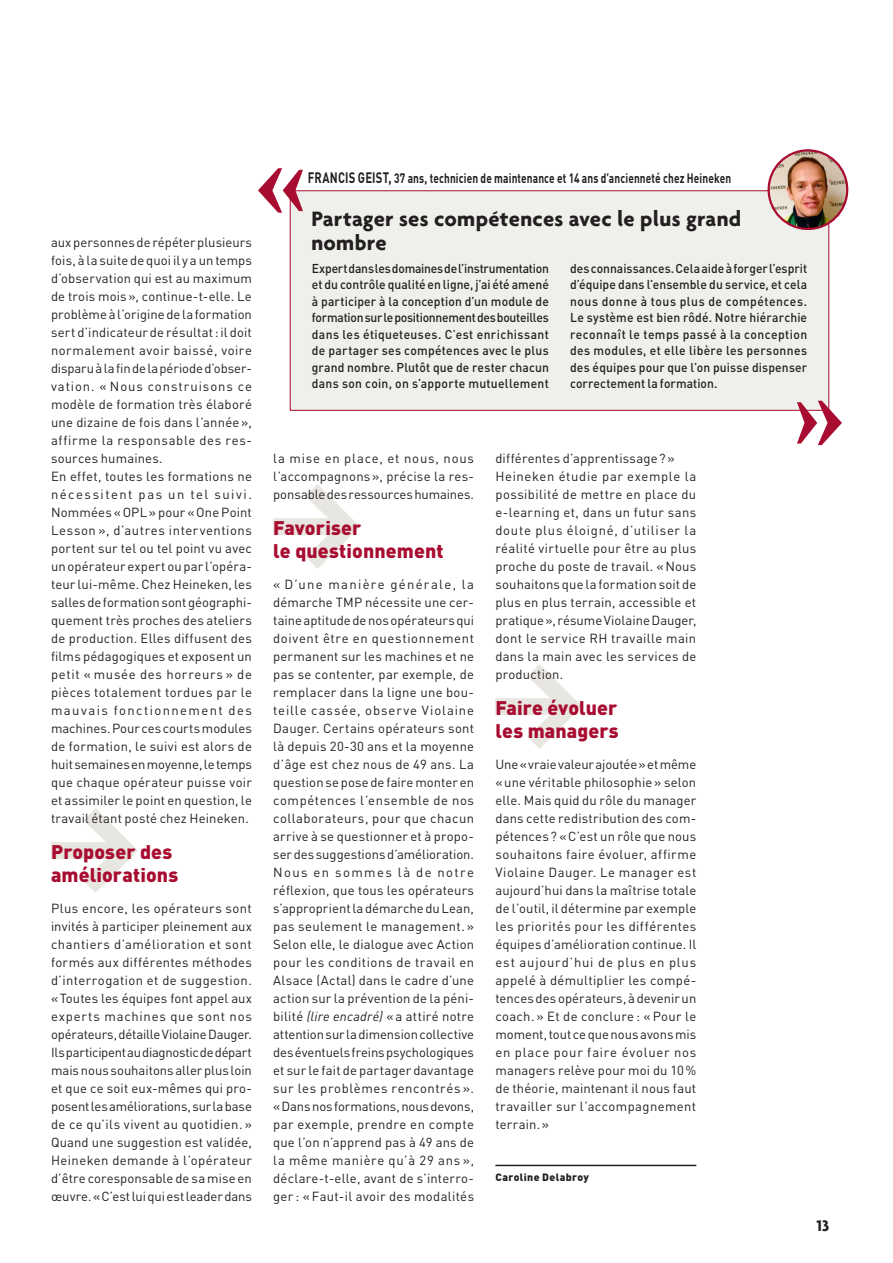
<style>
.page{position:relative;width:893px;height:1263px;background:#fff}
.page>*{position:absolute;margin:0;border:0;box-sizing:border-box;transform-origin:0 0}
.t1{font:700 22.5px/24px "Agenda";letter-spacing:.01em;color:#231f20}
.t2{font:900 19.5px/22.5px "DIN";letter-spacing:.005em;color:#a80c30}
.t3{font:700 16.5px "Agenda";color:#231f20}
.t4{font:700 13.5px "DIN";letter-spacing:.01em;color:#231f20;scale:.75 1}
.t5{font:13.05px/18px "DIN";letter-spacing:.02em;color:#231f20;text-align:justify}
.t6{font:500 12.75px/16.5px "DIN";letter-spacing:.015em;color:#231f20;text-align:justify;scale:.95 1}
.t7{font:900 10.5px "DIN";letter-spacing:.035em;color:#231f20}
.s1{font-size:15px}
.s2{font-style:italic}
</style>
<div class="page">
<img style="left:273px;top:485px;width:86px;height:84px">
<img style="left:51px;top:809px;width:86px;height:84px">
<img style="left:495px;top:665px;width:87px;height:84px">
<hr style="left:495px;top:1165px;width:201px;height:1px;background:#231f20">
<div style="left:290px;top:191px;width:539px;height:219px;background:#eff0eb"></div>
<div style="left:290px;top:190px;width:539px;height:221px;border:1px solid #a80c30"></div>
<svg style="left:258px;top:168px;width:45px;height:45px"></svg>
<svg style="left:797px;top:401px;width:45px;height:44px"></svg>
<img style="left:769px;top:150px;width:78px;height:79px;border-radius:50%">
<div style="left:767px;top:149px;width:81px;height:81px;border:2px solid #a80c30;border-radius:50%"></div>
<p class="t5" style="left:51px;top:233px;width:202px;text-align:left">aux personnes de répéter plusieurs fois, à la suite de quoi il y a un temps d’observation qui est au maximum de trois mois », continue-t-elle. Le problème à l’origine de la formation sert d’indicateur de résultat : il doit normalement avoir baissé, voire disparu à la fin de la période d’obser&shy;vation. « Nous construisons ce modèle de formation très élaboré une dizaine de fois dans l’année », affirme la responsable des res&shy;sources humaines.<br>En effet, toutes les formations ne nécessitent pas un tel suivi.<br>Nommées « OPL » pour « One Point Lesson », d’autres interventions portent sur tel ou tel point vu avec un opérateur expert ou par l’opéra&shy;teur lui-même. Chez Heineken, les salles de formation sont géographi&shy;quement très proches des ateliers de production. Elles diffusent des films pédagogiques et exposent un petit « musée des horreurs » de pièces totalement tordues par le mauvais fonctionnement des machines. Pour ces courts modules de formation, le suivi est alors de huit semaines en moyenne, le temps que chaque opérateur puisse voir et assimiler le point en question, le travail étant posté chez Heineken.</p>
<h2 class="t2" style="left:51px;top:840px;width:129px">Proposer des améliorations</h2>
<p class="t5" style="left:51px;top:899px;width:202px">Plus encore, les opérateurs sont invités à participer pleinement aux chantiers d’amélioration et sont formés aux différentes méthodes d’interrogation et de suggestion. « Toutes les équipes font appel aux experts machines que sont nos opérateurs, détaille Violaine Dauger.<br>Ils participent au diagnostic de départ mais nous souhaitons aller plus loin et que ce soit eux-mêmes qui pro&shy;posent les améliorations, sur la base de ce qu’ils vivent au quotidien. » Quand une suggestion est validée, Heineken demande à l’opérateur d’être coresponsable de sa mise en œuvre. « C’est lui qui est leader dans</p>
<p class="t4" style="left:308px;top:169px;width:566px"><span class="s1">FRANCIS GEIST,</span> 37 ans, technicien de maintenance et 14 ans d’ancienneté chez Heineken</p>
<h1 class="t1" style="left:311px;top:206px;width:431px">Partager ses compétences avec le plus grand nombre</h1>
<p class="t6" style="left:312px;top:260px;width:251px">Expert dans les domaines de l’instrumentation et du contrôle qualité en ligne, j’ai été amené à participer à la conception d’un module de formation sur le positionnement des bouteilles dans les étiqueteuses. C’est enrichissant de partager ses compétences avec le plus grand nombre. Plutôt que de rester chacun dans son coin, on s’apporte mutuellement</p>
<p class="t6" style="left:570px;top:260px;width:251px">des connaissances. Cela aide à forger l’esprit d’équipe dans l’ensemble du service, et cela nous donne à tous plus de compétences.<br>Le système est bien rôdé. Notre hiérarchie reconnaît le temps passé à la conception des modules, et elle libère les personnes des équipes pour que l’on puisse dispenser correctement la formation.</p>
<p class="t5" style="left:273px;top:449px;width:202px">la mise en place, et nous, nous l’accompagnons », précise la res&shy;ponsable des ressources humaines.</p>
<h2 class="t2" style="left:273px;top:516px;width:172px">Favoriser<br>le questionnement</h2>
<p class="t5" style="left:273px;top:575px;width:202px">« D’une manière générale, la démarche TMP nécessite une cer&shy;taine aptitude de nos opérateurs qui doivent être en questionnement permanent sur les machines et ne pas se contenter, par exemple, de remplacer dans la ligne une bou&shy;teille cassée, observe Violaine Dauger. Certains opérateurs sont là depuis 20-30 ans et la moyenne d’âge est chez nous de 49 ans. La question se pose de faire monter en compétences l’ensemble de nos collaborateurs, pour que chacun arrive à se questionner et à propo&shy;ser des suggestions d’amélioration.<br>Nous en sommes là de notre réflexion, que tous les opérateurs s’approprient la démarche du Lean, pas seulement le management. » Selon elle, le dialogue avec Action pour les conditions de travail en Alsace (Actal) dans le cadre d’une action sur la prévention de la péni&shy;bilité <span class="s2">(lire encadré)</span> « a attiré notre attention sur la dimension collective des éventuels freins psychologiques et sur le fait de partager davantage sur les problèmes rencontrés ». « Dans nos formations, nous devons, par exemple, prendre en compte que l’on n’apprend pas à 49 ans de la même manière qu’à 29 ans », déclare-t-elle, avant de s’interro&shy;ger : « Faut-il avoir des modalités</p>
<p class="t5" style="left:495px;top:449px;width:203px;text-align:left">différentes d’apprentissage ? »<br>Heineken étudie par exemple la possibilité de mettre en place du e-learning et, dans un futur sans doute plus éloigné, d’utiliser la réalité virtuelle pour être au plus proche du poste de travail. « Nous souhaitons que la formation soit de plus en plus terrain, accessible et pratique », résume Violaine Dauger, dont le service RH travaille main dans la main avec les services de production.</p>
<h2 class="t2" style="left:495px;top:696px;width:125px">Faire évoluer les managers</h2>
<p class="t5" style="left:495px;top:755px;width:202px">Une « vraie valeur ajoutée » et même « une véritable philosophie » selon elle. Mais quid du rôle du manager dans cette redistribution des com&shy;pétences ? « C’est un rôle que nous souhaitons faire évoluer, affirme Violaine Dauger. Le manager est aujourd’hui dans la maîtrise totale de l’outil, il détermine par exemple les priorités pour les différentes équipes d’amélioration continue. Il est aujourd’hui de plus en plus appelé à démultiplier les compé&shy;tences des opérateurs, à devenir un coach. » Et de conclure : « Pour le moment, tout ce que nous avons mis en place pour faire évoluer nos managers relève pour moi du 10 % de théorie, maintenant il nous faut travailler sur l’accompagnement terrain. »</p>
<p class="t7" style="left:495px;top:1170px;width:95px">Caroline Delabroy</p>
<p class="t3" style="left:816px;top:1216px;width:14px">13</p>
</div>
